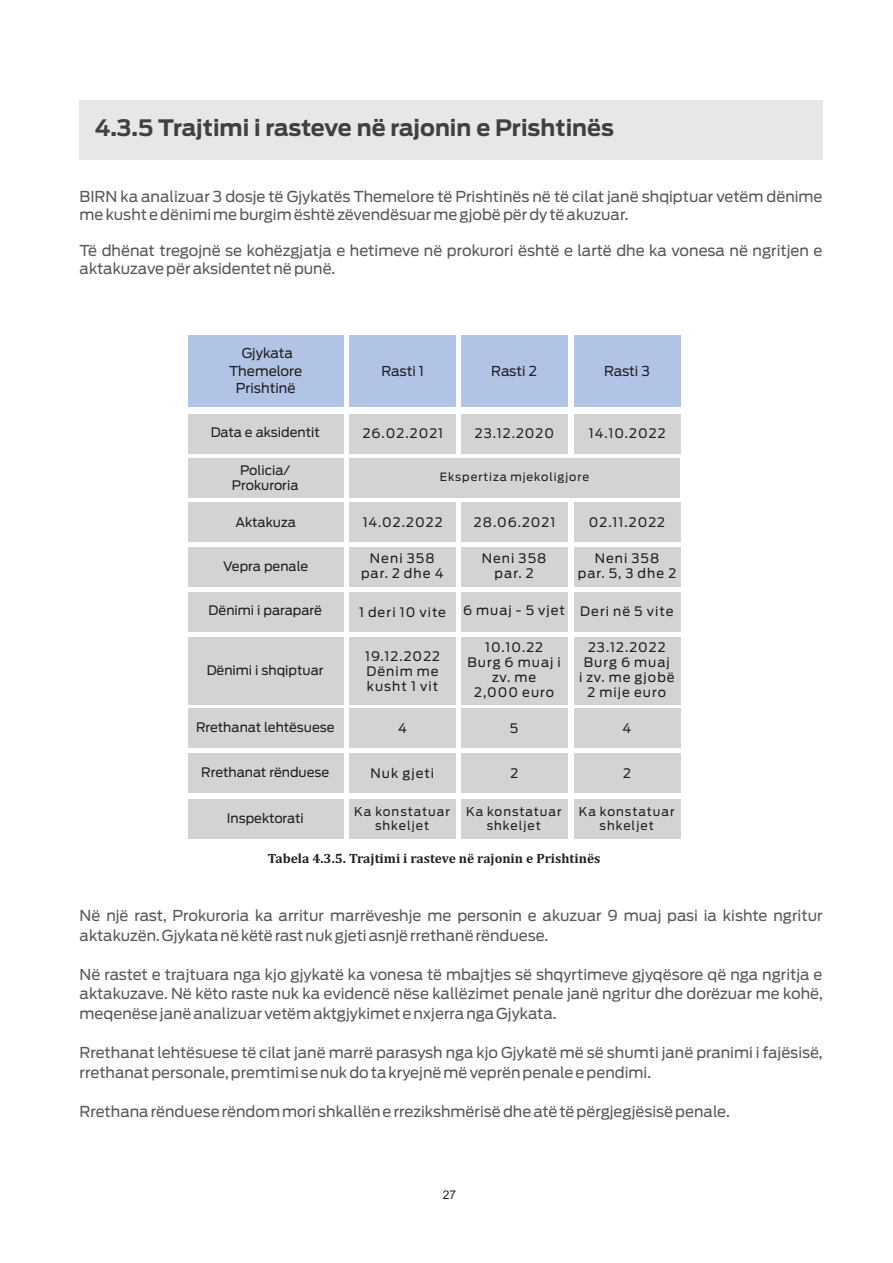
<style>
.page{position:relative;width:893px;height:1263px;background:#fff}
.page>*{position:absolute;margin:0;border:0;box-sizing:border-box;transform-origin:0 0}
.t1{font:700 22.5px "Antenna";color:#404041}
.t2{font:15px/19.5px "Antenna";color:#58595b}
.t3{font:700 13.65px "Cambria";color:#231f20}
.t4{font:13.65px/17.5px "Antenna";color:#231f20;text-align:center}
.t5{font:13.05px/14.9px "Antenna";letter-spacing:.07em;color:#231f20;text-align:center}
.t6{font:13.05px/14.9px "Antenna";color:#231f20;text-align:center}
.t7{font:12.15px/14px "Antenna";letter-spacing:.08em;color:#231f20;text-align:center}
.t8{font:12px "Arial";color:#231f20}
.t9{font:11.4px "Antenna";letter-spacing:.08em;color:#231f20}
</style>
<div class="page">
<div style="left:80px;top:100px;width:743px;height:59px;background:#e6e7e8"></div>
<div style="left:349px;top:414px;width:107px;height:39px;background:#d1d3d4"></div>
<div style="left:461px;top:414px;width:106px;height:39px;background:#d1d3d4"></div>
<div style="left:349px;top:458px;width:331px;height:39px;background:#d1d3d4"></div>
<div style="left:574px;top:414px;width:106px;height:39px;background:#d1d3d4"></div>
<div style="left:188px;top:335px;width:155px;height:71px;background:#b2c4e6"></div>
<div style="left:349px;top:335px;width:107px;height:71px;background:#b2c4e6"></div>
<div style="left:461px;top:335px;width:106px;height:71px;background:#b2c4e6"></div>
<div style="left:574px;top:335px;width:106px;height:71px;background:#b2c4e6"></div>
<div style="left:188px;top:414px;width:155px;height:39px;background:#d1d3d4"></div>
<div style="left:188px;top:458px;width:155px;height:39px;background:#d1d3d4"></div>
<div style="left:349px;top:502px;width:107px;height:40px;background:#d1d3d4"></div>
<div style="left:461px;top:502px;width:106px;height:40px;background:#d1d3d4"></div>
<div style="left:574px;top:502px;width:106px;height:40px;background:#d1d3d4"></div>
<div style="left:188px;top:502px;width:155px;height:40px;background:#d1d3d4"></div>
<div style="left:349px;top:547px;width:107px;height:39px;background:#d1d3d4"></div>
<div style="left:461px;top:547px;width:106px;height:39px;background:#d1d3d4"></div>
<div style="left:574px;top:547px;width:106px;height:39px;background:#d1d3d4"></div>
<div style="left:188px;top:547px;width:155px;height:39px;background:#d1d3d4"></div>
<div style="left:349px;top:592px;width:107px;height:39px;background:#d1d3d4"></div>
<div style="left:461px;top:592px;width:106px;height:39px;background:#d1d3d4"></div>
<div style="left:574px;top:592px;width:106px;height:39px;background:#d1d3d4"></div>
<div style="left:188px;top:592px;width:155px;height:39px;background:#d1d3d4"></div>
<div style="left:349px;top:637px;width:107px;height:68px;background:#d1d3d4"></div>
<div style="left:188px;top:637px;width:155px;height:68px;background:#d1d3d4"></div>
<div style="left:461px;top:637px;width:106px;height:68px;background:#d1d3d4"></div>
<div style="left:574px;top:637px;width:106px;height:68px;background:#d1d3d4"></div>
<div style="left:349px;top:709px;width:107px;height:39px;background:#d1d3d4"></div>
<div style="left:188px;top:709px;width:155px;height:39px;background:#d1d3d4"></div>
<div style="left:461px;top:709px;width:106px;height:39px;background:#d1d3d4"></div>
<div style="left:574px;top:709px;width:106px;height:39px;background:#d1d3d4"></div>
<div style="left:349px;top:753px;width:107px;height:39px;background:#d1d3d4"></div>
<div style="left:188px;top:753px;width:155px;height:39px;background:#d1d3d4"></div>
<div style="left:461px;top:753px;width:106px;height:39px;background:#d1d3d4"></div>
<div style="left:574px;top:753px;width:106px;height:39px;background:#d1d3d4"></div>
<div style="left:349px;top:799px;width:107px;height:39px;background:#d1d3d4"></div>
<div style="left:188px;top:799px;width:155px;height:39px;background:#d1d3d4"></div>
<div style="left:461px;top:799px;width:106px;height:39px;background:#d1d3d4"></div>
<div style="left:574px;top:799px;width:106px;height:39px;background:#d1d3d4"></div>
<h1 class="t1" style="left:95px;top:118px;width:521px">4.3.5 Trajtimi i rasteve në rajonin e Prishtinës</h1>
<p class="t2" style="left:80px;top:188px;width:744px;line-height:18px">BIRN ka analizuar 3 dosje të Gjykatës Themelore të Prishtinës në të cilat janë shqiptuar vetëm dënime me kusht e dënimi me burgim është zëvendësuar me gjobë për dy të akuzuar.</p>
<p class="t2" style="left:80px;top:242px;width:744px;line-height:18px">Të dhënat tregojnë se kohëzgjatja e hetimeve në prokurori është e lartë dhe ka vonesa në ngritjen e aktakuzave për aksidentet në punë.</p>
<p class="t4" style="left:229px;top:345px;width:75px">Gjykata<br>Themelore<br>Prishtinë</p>
<p class="t4" style="left:381px;top:363px;width:44px">Rasti 1</p>
<p class="t4" style="left:491px;top:363px;width:47px">Rasti 2</p>
<p class="t4" style="left:604px;top:363px;width:47px">Rasti 3</p>
<p class="t6" style="left:211px;top:426px;width:111px">Data e aksidentit</p>
<p class="t5" style="left:475px;top:427px;width:81px">23.12.2020</p>
<p class="t6" style="left:232px;top:463px;width:68px">Policia/<br>Prokuroria</p>
<p class="t6" style="left:236px;top:516px;width:62px">Aktakuza</p>
<p class="t5" style="left:363px;top:516px;width:81px">14.02.2022</p>
<p class="t5" style="left:361px;top:552px;width:84px">Neni 358 par. 2 dhe 4</p>
<p class="t5" style="left:363px;top:427px;width:82px">26.02.2021</p>
<p class="t5" style="left:589px;top:427px;width:78px">14.10.2022</p>
<p class="t9" style="left:440px;top:472px;width:151px">Ekspertiza mjekoligjore</p>
<p class="t5" style="left:474px;top:516px;width:83px">28.06.2021</p>
<p class="t5" style="left:589px;top:516px;width:78px">02.11.2022</p>
<p class="t5" style="left:482px;top:552px;width:66px">Neni 358 par. 2</p>
<p class="t5" style="left:578px;top:552px;width:100px">Neni 358<br>par. 5, 3 dhe 2</p>
<p class="t6" style="left:223px;top:559px;width:86px">Vepra penale</p>
<p class="t6" style="left:209px;top:604px;width:115px">Dënimi i paraparë</p>
<p class="t5" style="left:359px;top:605px;width:89px">1 deri 10 vite</p>
<p class="t5" style="left:463px;top:604px;width:212px">6 muaj - 5 vjet Deri në 5 vite</p>
<p class="t5" style="left:365px;top:649px;width:77px;text-align:justify">19.12.2022<br>Dënim me kusht 1 vit</p>
<p class="t5" style="left:467px;top:641px;width:95px">10.10.22<br>Burg 6 muaj i zv. me<br>2,000 euro</p>
<p class="t5" style="left:579px;top:641px;width:97px">23.12.2022<br>Burg 6 muaj<br>i zv. me gjobë<br>2 mije euro</p>
<p class="t6" style="left:207px;top:663px;width:118px">Dënimi i shqiptuar</p>
<p class="t6" style="left:196px;top:721px;width:140px">Rrethanat lehtësuese</p>
<p class="t5" style="left:398px;top:722px;width:10px">4</p>
<p class="t5" style="left:510px;top:722px;width:10px">5</p>
<p class="t5" style="left:623px;top:722px;width:10px">4</p>
<p class="t6" style="left:201px;top:765px;width:130px">Rrethanat rënduese</p>
<p class="t5" style="left:371px;top:766px;width:65px">Nuk gjeti</p>
<p class="t5" style="left:510px;top:766px;width:9px">2</p>
<p class="t5" style="left:623px;top:766px;width:9px">2</p>
<p class="t7" style="left:354px;top:805px;width:97px">Ka konstatuar shkeljet</p>
<p class="t6" style="left:227px;top:811px;width:78px">Inspektorati</p>
<p class="t7" style="left:466px;top:805px;width:97px">Ka konstatuar shkeljet</p>
<p class="t7" style="left:579px;top:805px;width:97px">Ka konstatuar shkeljet</p>
<p class="t3" style="left:268px;top:853px;width:334px">Tabela 4.3.5. Trajtimi i rasteve në rajonin e Prishtinës</p>
<p class="t2" style="left:80px;top:907px;width:744px">Në një rast, Prokuroria ka arritur marrëveshje me personin e akuzuar 9 muaj pasi ia kishte ngritur aktakuzën.Gjykata në këtë rast nuk gjeti asnjë rrethanë rënduese.</p>
<p class="t2" style="left:80px;top:965px;width:745px;text-align:justify">Në rastet e trajtuara nga kjo gjykatë ka vonesa të mbajtjes së shqyrtimeve gjyqësore që nga ngritja e aktakuzave. Në këto raste nuk ka evidencë nëse kallëzimet penale janë ngritur dhe dorëzuar me kohë, meqenëse janë analizuar vetëm aktgjykimet e nxjerra nga Gjykata.</p>
<p class="t2" style="left:80px;top:1044px;width:745px">Rrethanat lehtësuese të cilat janë marrë parasysh nga kjo Gjykatë më së shumti janë pranimi i fajësisë, rrethanat personale,premtimi se nuk do ta kryejnë më veprën penale e pendimi.</p>
<p class="t2" style="left:80px;top:1102px;width:652px">Rrethana rënduese rëndom mori shkallën e rrezikshmërisë dhe atë të përgjegjësisë penale.</p>
<p class="t8" style="left:443px;top:1190px;width:15px">27</p>
</div>
